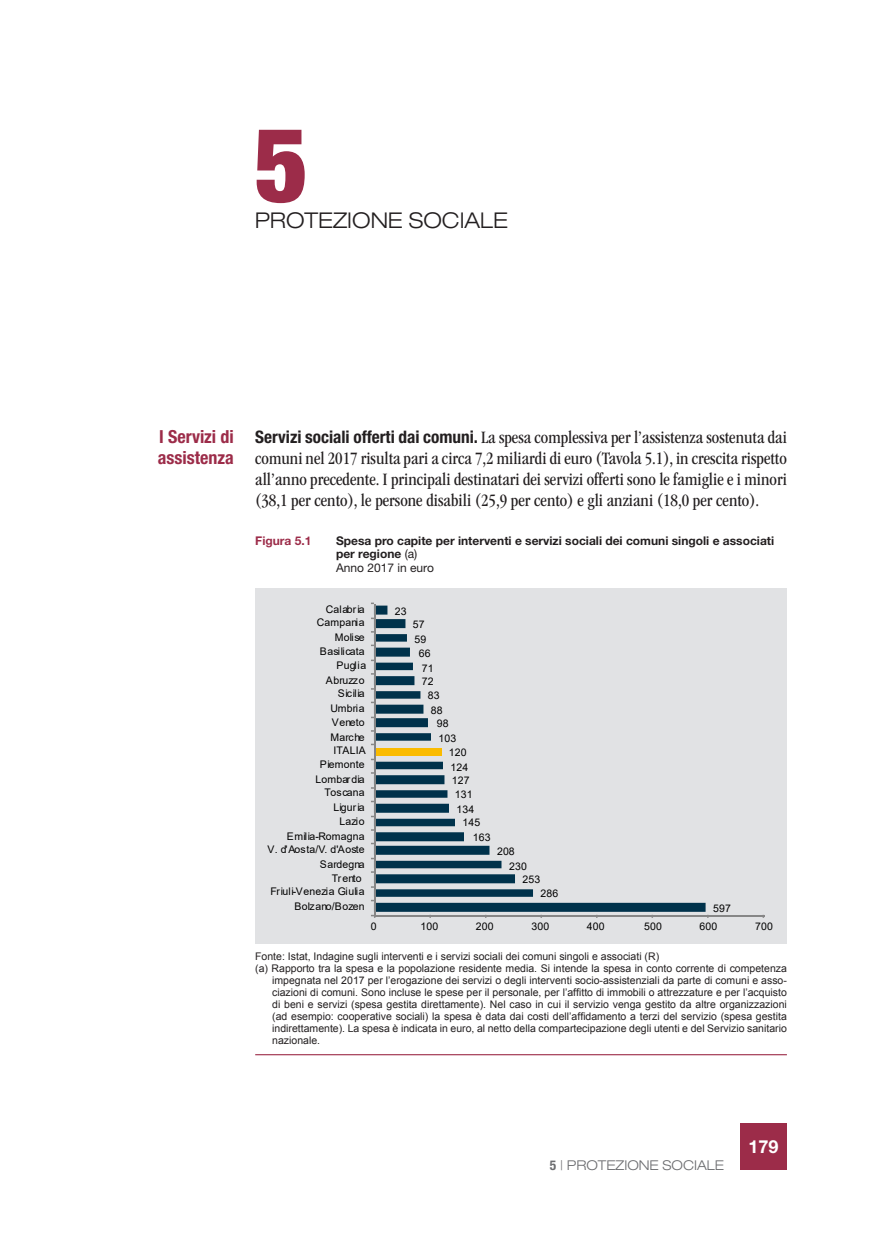
<style>
.page{position:relative;width:872px;height:1234px;background:#fff}
.page>*{position:absolute;margin:0;border:0;box-sizing:border-box;transform-origin:0 0}
.t1{font:900 condensed 103.5px "Helvetica Neue LT Std";color:#9c2c49}
.t2{font:300 expanded 21.75px "Helvetica Neue LT Std";color:#231f20}
.t3{font:condensed 18px/21px "ITC Garamond Std";color:#231f20;text-align:justify}
.t4{font:700 condensed 18px/21px "Helvetica Neue LT Std";color:#9c2c49}
.t5{font:700 18px "Helvetica Neue LT Std";color:#fff}
.t6{font:300 expanded 13.5px "Helvetica Neue LT Std";color:#6c6d70}
.t7{font:700 12px/13.5px "Helvetica Neue LT Std";color:#231f20}
.t8{font:700 12px "Helvetica Neue LT Std";color:#9c2c49}
.t9{font:10.5px "Arial";color:#231f20}
.t10{font:10.5px "Arial";letter-spacing:.015em;color:#000}
.t11{font:10.5px "Arial";letter-spacing:-.015em;color:#000}
.s1{font-family:"Helvetica Neue LT Std";font-weight:700;font-size:17.25px}
.s2{font-weight:400}
.s3{font-weight:700;font-stretch:condensed}
</style>
<div class="page">
<div style="left:740px;top:1123px;width:47px;height:46px;background:#9c2c49"></div>
<div style="left:255px;top:587px;width:532px;height:356px;background:#e1e2e4"></div>
<svg style="left:375px;top:605px;width:330px;height:306px"></svg>
<hr style="left:374px;top:914px;width:390px;height:2px;background:#868686">
<hr style="left:374px;top:604px;width:1px;height:310px;background:#868686">
<hr style="left:255px;top:1053px;width:532px;height:1px;background:#9c2c49">
<h1 class="t1" style="left:255px;top:101px;width:55px">5</h1>
<h2 class="t2" style="left:255px;top:207px;width:255px">PROTEZIONE SOCIALE</h2>
<h3 class="t4" style="left:158px;top:425px;width:77px">I Servizi di assistenza</h3>
<p class="t3" style="left:255px;top:426px;width:533px"><span class="s1">Servizi sociali offerti dai comuni.</span> La spesa complessiva per l’assistenza sostenuta dai comuni nel 2017 risulta pari a circa 7,2 miliardi di euro (Tavola 5.1), in crescita rispetto all’anno precedente. I principali destinatari dei servizi offerti sono le famiglie e i minori (38,1 per cento), le persone disabili (25,9 per cento) e gli anziani (18,0 per cento).</p>
<p class="t8" style="left:255px;top:533px;width:58px">Figura 5.1</p>
<p class="t7" style="left:336px;top:533px;width:440px">Spesa pro capite per interventi e servizi sociali dei comuni singoli e associati per regione <span class="s2">(a)<br>Anno 2017 in euro</span></p>
<p class="t10" style="left:326px;top:602px;width:40px">Calabria</p>
<p class="t10" style="left:395px;top:603px;width:13px">23</p>
<p class="t10" style="left:317px;top:615px;width:49px">Campania</p>
<p class="t10" style="left:413px;top:617px;width:13px">57</p>
<p class="t10" style="left:335px;top:630px;width:31px">Molise</p>
<p class="t10" style="left:414px;top:632px;width:13px">59</p>
<p class="t10" style="left:320px;top:644px;width:46px">Basilicata</p>
<p class="t10" style="left:419px;top:645px;width:13px">66</p>
<p class="t10" style="left:336px;top:657px;width:31px">Puglia</p>
<p class="t10" style="left:422px;top:660px;width:13px">71</p>
<p class="t10" style="left:326px;top:672px;width:40px">Abruzzo</p>
<p class="t10" style="left:422px;top:674px;width:13px">72</p>
<p class="t11" style="left:338px;top:686px;width:28px">Sicilia</p>
<p class="t10" style="left:428px;top:687px;width:13px">83</p>
<p class="t10" style="left:330px;top:701px;width:36px">Umbria</p>
<p class="t10" style="left:431px;top:702px;width:13px">88</p>
<p class="t10" style="left:332px;top:714px;width:34px">Veneto</p>
<p class="t10" style="left:437px;top:716px;width:13px">98</p>
<p class="t10" style="left:330px;top:729px;width:36px">Marche</p>
<p class="t10" style="left:438px;top:731px;width:19px">103</p>
<p class="t10" style="left:333px;top:743px;width:34px">ITALIA</p>
<p class="t10" style="left:449px;top:744px;width:19px">120</p>
<p class="t10" style="left:320px;top:756px;width:46px">Piemonte</p>
<p class="t10" style="left:450px;top:759px;width:19px">124</p>
<p class="t10" style="left:315px;top:771px;width:51px">Lombardia</p>
<p class="t10" style="left:452px;top:773px;width:19px">127</p>
<p class="t10" style="left:324px;top:785px;width:42px">Toscana</p>
<p class="t10" style="left:455px;top:786px;width:19px">131</p>
<p class="t10" style="left:333px;top:800px;width:33px">Liguria</p>
<p class="t10" style="left:456px;top:801px;width:19px">134</p>
<p class="t10" style="left:339px;top:813px;width:27px">Lazio</p>
<p class="t10" style="left:462px;top:815px;width:19px">145</p>
<p class="t10" style="left:287px;top:828px;width:79px">Emilia-Romagna</p>
<p class="t10" style="left:473px;top:830px;width:19px">163</p>
<p class="t10" style="left:267px;top:842px;width:99px">V. d'Aosta/V. d'Aoste</p>
<p class="t10" style="left:497px;top:843px;width:19px">208</p>
<p class="t10" style="left:320px;top:857px;width:46px">Sardegna</p>
<p class="t10" style="left:509px;top:858px;width:19px">230</p>
<p class="t10" style="left:332px;top:870px;width:31px">Trento</p>
<p class="t10" style="left:522px;top:872px;width:19px">253</p>
<p class="t10" style="left:270px;top:884px;width:96px">Friuli-Venezia Giulia</p>
<p class="t10" style="left:540px;top:885px;width:19px">286</p>
<p class="t10" style="left:294px;top:899px;width:72px">Bolzano/Bozen</p>
<p class="t10" style="left:713px;top:900px;width:19px">597</p>
<p class="t10" style="left:371px;top:918px;width:7px">0</p>
<p class="t10" style="left:420px;top:918px;width:19px">100</p>
<p class="t10" style="left:476px;top:918px;width:19px">200</p>
<p class="t10" style="left:531px;top:918px;width:19px">300</p>
<p class="t10" style="left:587px;top:918px;width:19px">400</p>
<p class="t10" style="left:644px;top:918px;width:19px">500</p>
<p class="t10" style="left:699px;top:918px;width:19px">600</p>
<p class="t10" style="left:755px;top:918px;width:19px">700</p>
<p class="t9" style="left:255px;top:949px;width:405px">Fonte: Istat, Indagine sugli interventi e i servizi sociali dei comuni singoli e associati (R)</p>
<p class="t9" style="left:255px;top:961px;width:533px">(a) Rapporto tra la spesa e la popolazione residente media. Si intende la spesa in conto corrente di competenza</p>
<p class="t9" style="left:272px;top:973px;width:516px">impegnata nel 2017 per l’erogazione dei servizi o degli interventi socio-assistenziali da parte di comuni e asso-</p>
<p class="t9" style="left:272px;top:985px;width:516px">ciazioni di comuni. Sono incluse le spese per il personale, per l’affitto di immobili o attrezzature e per l’acquisto</p>
<p class="t9" style="left:272px;top:997px;width:516px">di beni e servizi (spesa gestita direttamente). Nel caso in cui il servizio venga gestito da altre organizzazioni</p>
<p class="t9" style="left:272px;top:1009px;width:516px">(ad esempio: cooperative sociali) la spesa è data dai costi dell’affidamento a terzi del servizio (spesa gestita</p>
<p class="t9" style="left:272px;top:1021px;width:516px">indirettamente). La spesa è indicata in euro, al netto della compartecipazione degli utenti e del Servizio sanitario</p>
<p class="t9" style="left:272px;top:1033px;width:49px">nazionale.</p>
<p class="t6" style="left:550px;top:1156px;width:176px"><span class="s3">5</span> | PROTEZIONE SOCIALE</p>
<h3 class="t5" style="left:748px;top:1135px;width:32px">179</h3>
</div>
